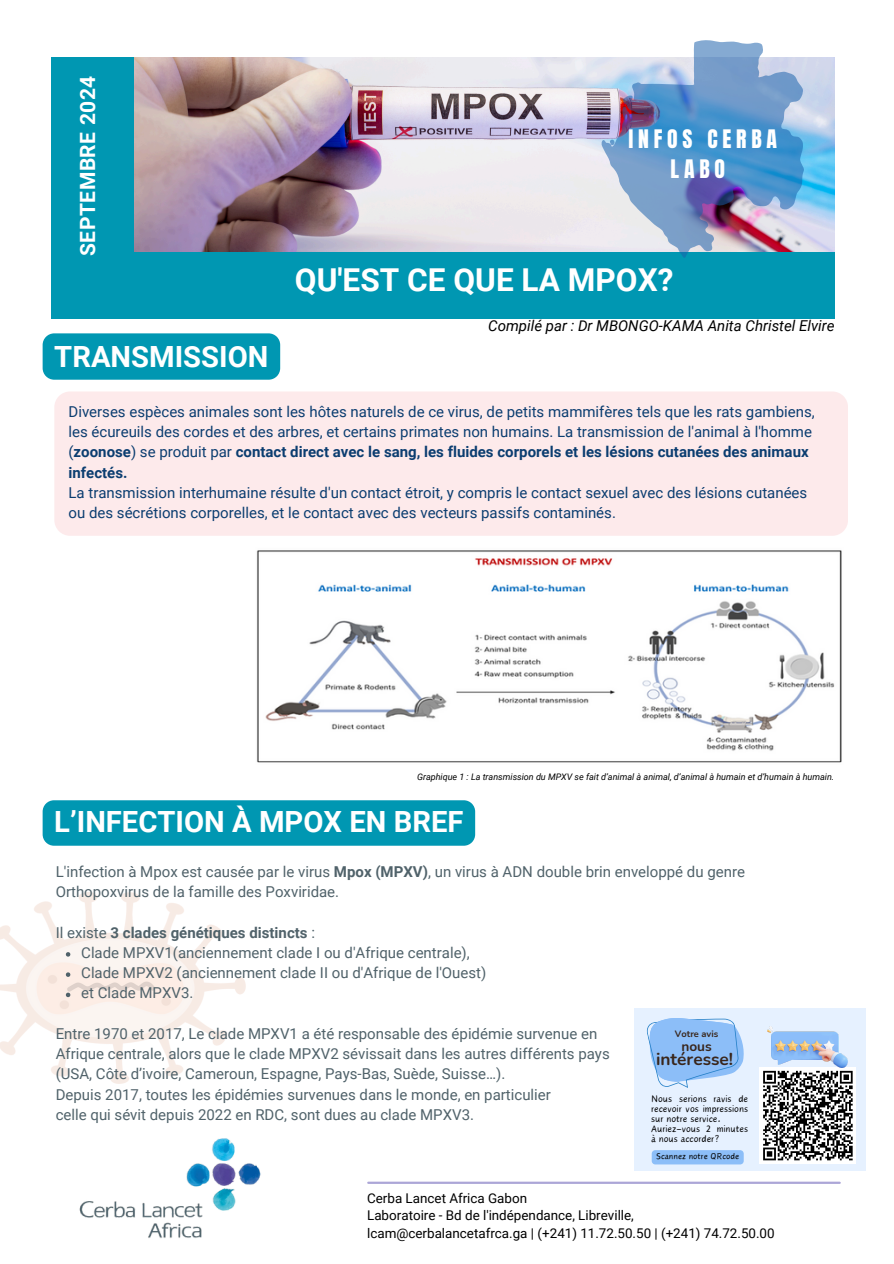
<style>
.page{position:relative;width:894px;height:1264px;background:#fff}
.page>*{position:absolute;margin:0;border:0;box-sizing:border-box;transform-origin:0 0}
.t1{font:700 31.5px "Roboto";color:#fff}
.t2{font:700 29.25px "Roboto";color:#fff}
.t3{font:21.75px/30.2px "Anton";letter-spacing:.22em;color:#fff;text-align:center}
.t4{font:700 21px "Roboto";letter-spacing:.03em;color:#fff}
.t5{font:700 17.25px "Nunito";color:#39261b}
.t6{font:15px/20.2px "Roboto";color:#50626a}
.t7{font:15px/20.2px "Roboto";color:#0b3d70}
.t8{font:italic 15px "Roboto";color:#000}
.t9{font:700 15px "Roboto";color:#50626a}
.t10{font:700 13.65px "Nunito";color:#39261b}
.t11{font:13.35px/17.9px "Roboto";color:#000}
.t12{font:12px/10.1px "Canva Wander World";color:#000;text-align:justify}
.t13{font:10.8px "Canva Wander World";color:#000}
.t14{font:700 9.3px "Nunito";color:#39261b}
.t15{font:italic 9px "Roboto";color:#000}
.s1{font-weight:700}
.s2{font-weight:400}
</style>
<div class="page">
<img style="left:134px;top:57px;width:700px;height:195px">
<div style="left:51px;top:252px;width:783px;height:67px;background:#0097b2"></div>
<div style="left:51px;top:57px;width:83px;height:198px;background:#0097b2"></div>
<img style="left:0;top:892px;width:245px;height:191px">
<svg style="left:66px;top:952px;width:4px;height:4px"></svg>
<svg style="left:66px;top:972px;width:4px;height:4px"></svg>
<svg style="left:66px;top:992px;width:4px;height:5px"></svg>
<div style="left:634px;top:1008px;width:231px;height:162px;background:#e6f1ff"></div>
<hr style="left:368px;top:1181px;width:471px;height:2px;background:#aca6d7">
<img style="left:79px;top:1138px;width:182px;height:100px">
<img style="left:601px;top:40px;width:202px;height:218px">
<svg style="left:646px;top:1018px;width:98px;height:70px"></svg>
<div style="left:759px;top:1067px;width:97px;height:96px;background:#fff"></div>
<svg style="left:763px;top:1070px;width:90px;height:91px"></svg>
<img style="left:767px;top:1026px;width:80px;height:41px">
<div style="left:54px;top:391px;width:793px;height:145px;background:#fdeaeb"></div>
<img style="left:256px;top:550px;width:586px;height:213px">
<div style="left:43px;top:333px;width:237px;height:47px;background:#0097b2"></div>
<svg style="left:651px;top:1150px;width:92px;height:14px"></svg>
<div style="left:43px;top:800px;width:432px;height:45px;background:#0097b2"></div>
<p class="t4" style="left:76px;top:256px;width:182px;rotate:-90deg">SEPTEMBRE 2024</p>
<p class="t4" style="left:79px;top:229px;width:99px;rotate:-90deg">May 2023</p>
<p class="t2" style="left:54px;top:339px;width:216px">TRANSMISSION</p>
<h3 class="t3" style="left:628px;top:124px;width:150px">INFOS CERBA<br>LABO</h3>
<h5 class="t1" style="left:295px;top:261px;width:380px">QU'EST CE QUE LA MPOX?</h5>
<p class="t8" style="left:488px;top:317px;width:348px">Compilé par : Dr MBONGO-KAMA Anita Christel Elvire</p>
<h5 class="t7" style="left:68px;top:401px;width:747px">Diverses espèces animales sont les hôtes naturels de ce virus, de petits mammifères tels que les rats gambiens, les écureuils des cordes et des arbres, et certains primates non humains. La transmission de l'animal à l'homme (<span class="s1">zoonose</span>) se produit par <span class="s1">contact direct avec le sang, les fluides corporels et les lésions cutanées des animaux infectés.<br></span>La transmission interhumaine résulte d'un contact étroit, y compris le contact sexuel avec des lésions cutanées ou des sécrétions corporelles, et le contact avec des vecteurs passifs contaminés.</h5>
<p class="t15" style="left:417px;top:772px;width:418px">Graphique 1 : La transmission du MPXV se fait d’animal à animal, d’animal à humain et d’humain à humain.</p>
<p class="t2" style="left:54px;top:804px;width:410px">L’INFECTION À MPOX EN BREF</p>
<p class="t6" style="left:56px;top:861px;width:690px">L'infection à Mpox est causée par le virus <span class="s1">Mpox (MPXV)</span>, un virus à ADN double brin enveloppé du genre<br>Orthopoxvirus de la famille des Poxviridae.</p>
<h2 class="t9" style="left:56px;top:923px;width:261px"><span class="s2">Il existe</span> 3 clades génétiques distincts <span class="s2">:</span></h2>
<h1 class="t6" style="left:81px;top:942px;width:390px">Clade MPXV1(anciennement clade I ou d'Afrique centrale),</h1>
<h5 class="t6" style="left:81px;top:962px;width:406px">Clade MPXV2 (anciennement clade II ou d'Afrique de l'Ouest)</h5>
<h1 class="t6" style="left:81px;top:983px;width:114px">et Clade MPXV3.</h1>
<h5 class="t6" style="left:56px;top:1023px;width:555px">Entre 1970 et 2017, Le clade MPXV1 a été responsable des épidémie survenue en Afrique centrale, alors que le clade MPXV2 sévissait dans les autres différents pays (USA, Côte d’ivoire, Cameroun, Espagne, Pays-Bas, Suède, Suisse…).<br>Depuis 2017, toutes les épidémies survenues dans le monde, en particulier</h5>
<p class="t6" style="left:56px;top:1104px;width:420px">celle qui sévit depuis 2022 en RDC, sont dues au clade MPXV3.</p>
<p class="t14" style="left:674px;top:1027px;width:45px">Votre avis</p>
<p class="t10" style="left:681px;top:1036px;width:32px">nous</p>
<p class="t5" style="left:656px;top:1047px;width:79px">intéresse!</p>
<p class="t12" style="left:651px;top:1093px;width:99px">Nous serions ravis de recevoir vos impressions sur notre service.</p>
<p class="t12" style="left:651px;top:1123px;width:99px">Auriez-vous 2 minutes à nous accorder?</p>
<p class="t13" style="left:656px;top:1151px;width:85px">Scannez notre QRcode</p>
<h1 class="t11" style="left:367px;top:1188px;width:409px">Cerba Lancet Africa Gabon<br>Laboratoire - Bd de l'indépendance, Libreville, lcam@cerbalancetafrca.ga | (+241) 11.72.50.50 | (+241) 74.72.50.00</h1>
</div>
